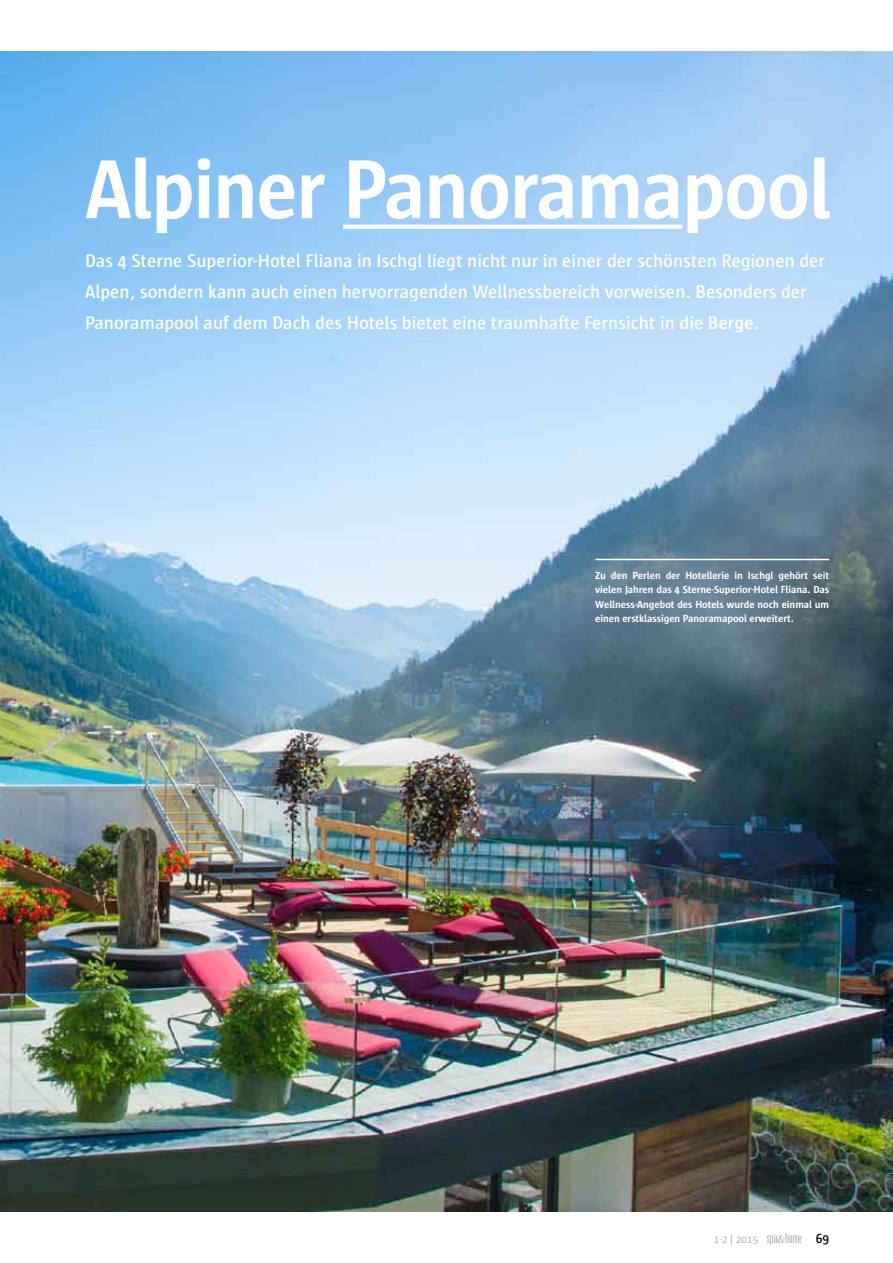
<style>
.page{position:relative;width:893px;height:1263px;background:#fff}
.page>*{position:absolute;margin:0;border:0;box-sizing:border-box;transform-origin:0 0}
.t1{font:700 85.5px "Sun";letter-spacing:-.015em;color:#fff;scale:.95 1}
.t2{font:600 18.75px/30.8px "Sun";color:#fff}
.t3{font:600 13.5px "Sun";color:#000}
.t4{font:11.25px "Sun";color:#b1b3b4}
.t5{font:700 10.5px/14.2px "Sun";letter-spacing:-.005em;color:#fff;text-align:justify}
</style>
<div class="page">
<svg style="left:767px;top:1233px;width:34px;height:11px"></svg>
<img style="left:0;top:51px;width:893px;height:1161px">
<hr style="left:343px;top:225px;width:339px;height:4px;background:#fff">
<hr style="left:595px;top:559px;width:234px;height:1px;background:#fff">
<h1 class="t1" style="left:85px;top:142px;width:787px">Alpiner Panoramapool</h1>
<p class="t2" style="left:85px;top:246px;width:742px">Das 4 Sterne Superior-Hotel Fliana in Ischgl liegt nicht nur in einer der schönsten Regionen der<br>Alpen, sondern kann auch einen hervorragenden Wellnessbereich vorweisen. Besonders der<br>Panoramapool auf dem Dach des Hotels bietet eine traumhafte Fernsicht in die Berge.</p>
<p class="t5" style="left:595px;top:568px;width:235px">Zu den Perlen der Hotellerie in Ischgl gehört seit vielen Jahren das 4 Sterne-Superior-Hotel Fliana. Das Wellness-Angebot des Hotels wurde noch einmal um einen erstklassigen Panoramapool erweitert.</p>
<p class="t4" style="left:714px;top:1233px;width:46px">1-2 | 2015</p>
<p class="t3" style="left:816px;top:1231px;width:15px">69</p>
</div>
